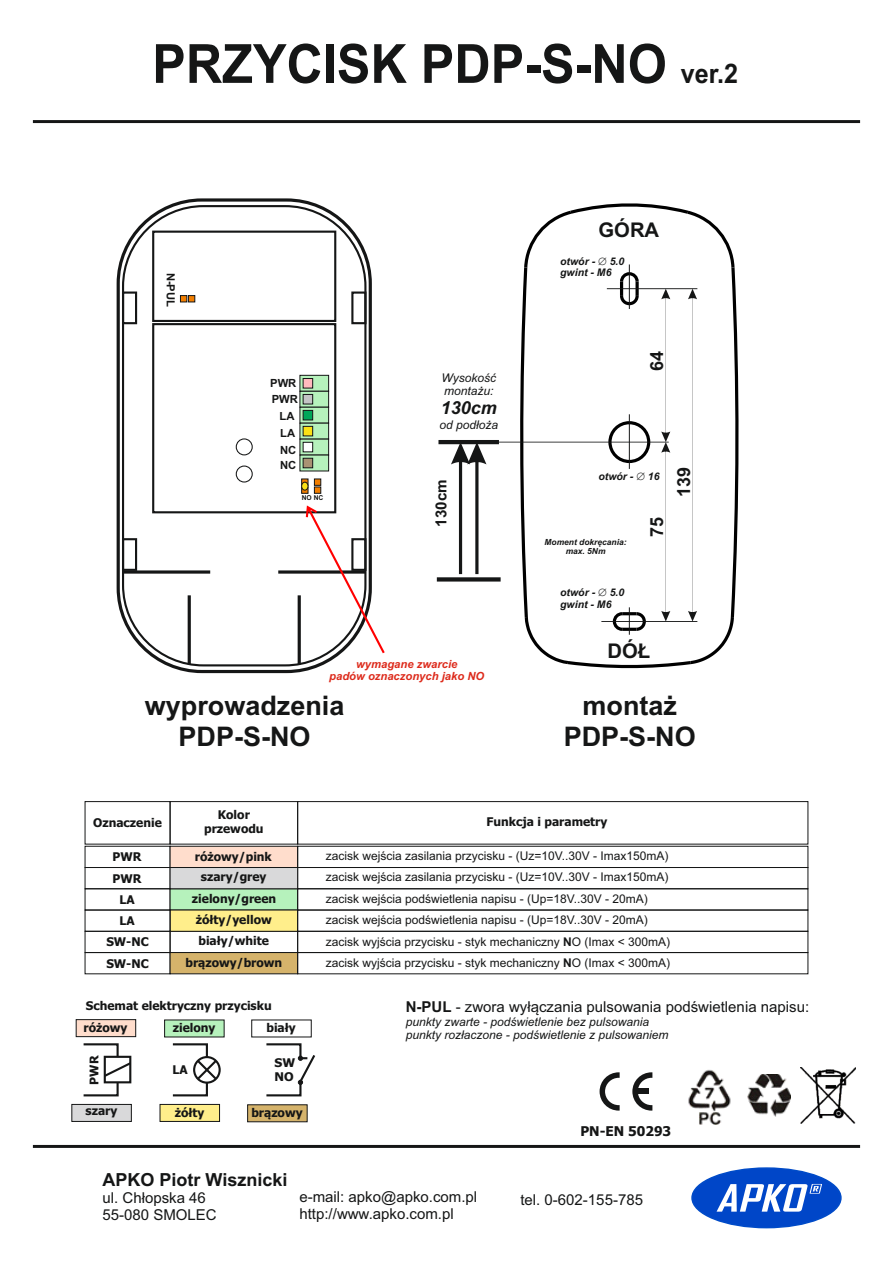
<style>
.page{position:relative;width:893px;height:1263px;background:#fff}
.page>*{position:absolute;margin:0;border:0;box-sizing:border-box;transform-origin:0 0}
.t1{font:700 54px "Arial";color:#151616;scale:.93 1}
.t2{font:700 27px/30.2px "Arial";color:#151616;text-align:center}
.t3{font:700 20.25px "Arial";color:#151616}
.t4{font:700 18px "Arial";color:#151616}
.t5{font:italic 700 18px "Arial";color:#151616}
.t6{font:700 15.15px "Arial";color:#151616}
.t7{font:15px/16.8px "Arial";color:#151616}
.t8{font:700 13.5px "Tahoma";color:#151616}
.t9{font:12px/21.3px "Arial";color:#151616}
.t10{font:700 12px/21.3px "Tahoma";color:#151616;text-align:center}
.t11{font:italic 12px/13.4px "Arial";color:#151616}
.t12{font:700 12px/14.5px "Tahoma";color:#151616;scale:1.04 1}
.t13{font:italic 700 11.25px/12.6px "Arial";color:#dd2b1c;text-align:center}
.t14{font:700 11.25px/17.1px "Arial";color:#151616}
.t15{font:italic 700 10.5px/11.9px "Arial";color:#151616}
.t16{font:italic 700 8.4px/9.4px "Arial";color:#151616;text-align:center}
.t17{font:700 6.75px "Arial";color:#151616}
.s1{font-size:27px}
.s2{font-weight:700}
</style>
<div class="page">
<div style="left:691px;top:1167px;width:151px;height:61px;background:#0046c8;border:2px solid #004bc8;border-radius:50%"></div>
<svg style="left:717px;top:1184px;width:105px;height:27px"></svg>
<hr style="left:33px;top:120px;width:827px;height:3px;background:#151616">
<hr style="left:33px;top:1145px;width:827px;height:3px;background:#151616">
<hr style="left:499px;top:442px;width:170px;height:1px;background:#151616">
<svg style="left:437px;top:577px;width:64px;height:4px"></svg>
<svg style="left:451px;top:444px;width:35px;height:130px"></svg>
<hr style="left:438px;top:440px;width:61px;height:4px;background:#151616">
<img style="left:747px;top:1074px;width:44px;height:43px">
<img style="left:688px;top:1069px;width:43px;height:55px">
<img style="left:801px;top:1067px;width:55px;height:57px">
<svg style="left:632px;top:1072px;width:20px;height:38px"></svg>
<svg style="left:600px;top:1072px;width:20px;height:38px"></svg>
<div style="left:636px;top:1089px;width:13px;height:5px;background:#151616"></div>
<div style="left:152px;top:231px;width:184px;height:91px;border:2px solid #151616"></div>
<div style="left:152px;top:323px;width:184px;height:190px;border:2px solid #151616"></div>
<div style="left:236px;top:438px;width:17px;height:17px;border:1px solid #151616;border-radius:50%"></div>
<div style="left:236px;top:465px;width:17px;height:17px;border:1px solid #151616;border-radius:50%"></div>
<svg style="left:123px;top:570px;width:87px;height:4px"></svg>
<hr style="left:298px;top:595px;width:3px;height:69px;background:#151616">
<hr style="left:188px;top:595px;width:3px;height:69px;background:#151616">
<svg style="left:278px;top:570px;width:28px;height:4px"></svg>
<div style="left:122px;top:291px;width:15px;height:33px;border:2px solid #151616"></div>
<div style="left:351px;top:291px;width:15px;height:33px;border:2px solid #151616"></div>
<div style="left:122px;top:538px;width:15px;height:33px;border:2px solid #151616"></div>
<div style="left:117px;top:198px;width:255px;height:475px;border:3px solid #151616;border-radius:84px"></div>
<svg style="left:299px;top:374px;width:30px;height:98px;background:#95bb92"></svg>
<svg style="left:180px;top:295px;width:16px;height:8px"></svg>
<svg style="left:301px;top:478px;width:21px;height:16px"></svg>
<div style="left:301px;top:482px;width:7px;height:9px;background:#fbe116;border:1px solid #151616;border-radius:50%"></div>
<div style="left:85px;top:801px;width:86px;height:43px;border:1px solid #151616"></div>
<div style="left:85px;top:952px;width:86px;height:22px;border:1px solid #151616"></div>
<div style="left:85px;top:846px;width:86px;height:22px;border:1px solid #151616"></div>
<div style="left:85px;top:867px;width:86px;height:22px;border:1px solid #151616"></div>
<div style="left:85px;top:888px;width:86px;height:22px;border:1px solid #151616"></div>
<div style="left:170px;top:801px;width:128px;height:43px;border:1px solid #151616"></div>
<svg style="left:169px;top:952px;width:129px;height:23px;background:#c3a667"></svg>
<div style="left:297px;top:801px;width:511px;height:43px;border:1px solid #151616"></div>
<div style="left:297px;top:952px;width:511px;height:22px;border:1px solid #151616"></div>
<div style="left:297px;top:846px;width:511px;height:22px;border:1px solid #151616"></div>
<div style="left:297px;top:867px;width:511px;height:22px;border:1px solid #151616"></div>
<div style="left:297px;top:888px;width:511px;height:22px;border:1px solid #151616"></div>
<div style="left:85px;top:909px;width:86px;height:23px;border:1px solid #151616"></div>
<svg style="left:169px;top:845px;width:129px;height:87px;background:#d3d5ae"></svg>
<div style="left:297px;top:909px;width:511px;height:23px;border:1px solid #151616"></div>
<svg style="left:306px;top:505px;width:79px;height:148px"></svg>
<svg style="left:251px;top:1019px;width:64px;height:78px"></svg>
<svg style="left:247px;top:1104px;width:61px;height:18px"></svg>
<svg style="left:159px;top:1103px;width:61px;height:19px"></svg>
<svg style="left:164px;top:1019px;width:61px;height:78px"></svg>
<svg style="left:71px;top:1103px;width:61px;height:19px"></svg>
<svg style="left:75px;top:1019px;width:62px;height:78px"></svg>
<svg style="left:520px;top:203px;width:218px;height:465px"></svg>
<h1 class="t1" style="left:152px;top:44px;width:632px">PRZYCISK PDP-S-NO <span class="s1">ver.2</span></h1>
<p class="t14" style="left:178px;top:273px;width:36px;rotate:90deg">N-PUL</p>
<p class="t14" style="left:270px;top:376px;width:29px;line-height:15.9px">PWR<br>PWR</p>
<p class="t14" style="left:279px;top:408px;width:18px">LA<br>LA<br>NC</p>
<p class="t14" style="left:280px;top:457px;width:18px">NC</p>
<p class="t17" style="left:302px;top:495px;width:23px">NO NC</p>
<p class="t11" style="left:442px;top:372px;width:56px">Wysokość montażu:</p>
<h3 class="t5" style="left:441px;top:401px;width:58px">130cm</h3>
<p class="t11" style="left:440px;top:419px;width:60px">od podłoża</p>
<p class="t6" style="left:435px;top:527px;width:49px;rotate:-90deg">130cm</p>
<p class="t13" style="left:329px;top:658px;width:157px">wymagane zwarcie<br>padów oznaczonych jako NO</p>
<h2 class="t2" style="left:145px;top:693px;width:201px">wyprowadzenia<br>PDP-S-NO</h2>
<h3 class="t3" style="left:598px;top:222px;width:62px">GÓRA</h3>
<p class="t15" style="left:560px;top:256px;width:36px">otwór -</p>
<p class="t15" style="left:560px;top:256px;width:66px;text-indent:49px">5.0 gwint - M6</p>
<h3 class="t4" style="left:650px;top:371px;width:22px;rotate:-90deg">64</h3>
<p class="t15" style="left:598px;top:472px;width:36px">otwór -</p>
<p class="t15" style="left:648px;top:472px;width:13px">16</p>
<p class="t16" style="left:545px;top:538px;width:84px">Moment dokręcania: max. 5Nm</p>
<h3 class="t4" style="left:650px;top:537px;width:22px;rotate:-90deg">75</h3>
<h3 class="t4" style="left:677px;top:497px;width:32px;rotate:-90deg">139</h3>
<p class="t15" style="left:560px;top:588px;width:36px">otwór -</p>
<p class="t15" style="left:560px;top:588px;width:66px;text-indent:49px">5.0 gwint - M6</p>
<h3 class="t3" style="left:607px;top:644px;width:44px">DÓŁ</h3>
<h2 class="t2" style="left:564px;top:693px;width:133px">montaż<br>PDP-S-NO</h2>
<p class="t10" style="left:93px;top:813px;width:70px">Oznaczenie</p>
<p class="t10" style="left:204px;top:808px;width:61px;line-height:14.5px">Kolor przewodu</p>
<p class="t10" style="left:486px;top:812px;width:122px">Funkcja i parametry</p>
<p class="t10" style="left:113px;top:847px;width:30px">PWR<br>PWR<br>LA<br>LA</p>
<p class="t10" style="left:106px;top:932px;width:44px;text-align:left">SW-NC<br>SW-NC</p>
<p class="t10" style="left:195px;top:847px;width:78px;line-height:20.9px">różowy/pink szary/grey</p>
<p class="t10" style="left:192px;top:888px;width:86px">zielony/green żółty/yellow</p>
<p class="t10" style="left:185px;top:931px;width:98px">biały/white brązowy/brown</p>
<p class="t10" style="left:86px;top:996px;width:187px">Schemat elektryczny przycisku</p>
<p class="t10" style="left:84px;top:1018px;width:45px">różowy</p>
<p class="t10" style="left:173px;top:1018px;width:44px">zielony</p>
<p class="t10" style="left:266px;top:1018px;width:31px">biały</p>
<p class="t10" style="left:84px;top:1084px;width:31px;rotate:-90deg">PWR</p>
<p class="t10" style="left:173px;top:1060px;width:17px">LA</p>
<p class="t12" style="left:275px;top:1056px;width:21px">SW<br>NO</p>
<p class="t10" style="left:86px;top:1101px;width:33px">szary</p>
<p class="t10" style="left:175px;top:1103px;width:31px">żółty</p>
<p class="t10" style="left:251px;top:1103px;width:53px">brązowy</p>
<p class="t9" style="left:326px;top:846px;width:344px">zacisk wejścia zasilania przycisku - (Uz=10V..30V - Imax150mA)</p>
<p class="t9" style="left:326px;top:867px;width:344px">zacisk wejścia zasilania przycisku - (Uz=10V..30V - Imax150mA)</p>
<p class="t9" style="left:326px;top:889px;width:324px">zacisk wejścia podświetlenia napisu - (Up=18V..30V - 20mA) zacisk wejścia podświetlenia napisu - (Up=18V..30V - 20mA)</p>
<p class="t9" style="left:326px;top:932px;width:346px">zacisk wyjścia przycisku - styk mechaniczny <span class="s2">N</span>O (Imax &lt; 300mA) zacisk wyjścia przycisku - styk mechaniczny <span class="s2">N</span>O (Imax &lt; 300mA)</p>
<p class="t7" style="left:406px;top:999px;width:405px"><span class="s2">N-PUL</span> - zwora wyłączania pulsowania podświetlenia napisu:</p>
<p class="t11" style="left:406px;top:1016px;width:264px">punkty zwarte - podświetlenie bez pulsowania punkty rozłaczone - podświetlenie z pulsowaniem</p>
<p class="t8" style="left:580px;top:1125px;width:92px">PN-EN 50293</p>
<h3 class="t4" style="left:103px;top:1173px;width:186px">APKO Piotr Wisznicki</h3>
<p class="t7" style="left:103px;top:1191px;width:116px">ul. Chłopska 46<br>55-080 SMOLEC</p>
<p class="t7" style="left:520px;top:1192px;width:124px">tel. 0-602-155-785</p>
<p class="t7" style="left:299px;top:1189px;width:179px">e-mail: apko@apko.com.pl http://www.apko.com.pl</p>
</div>
